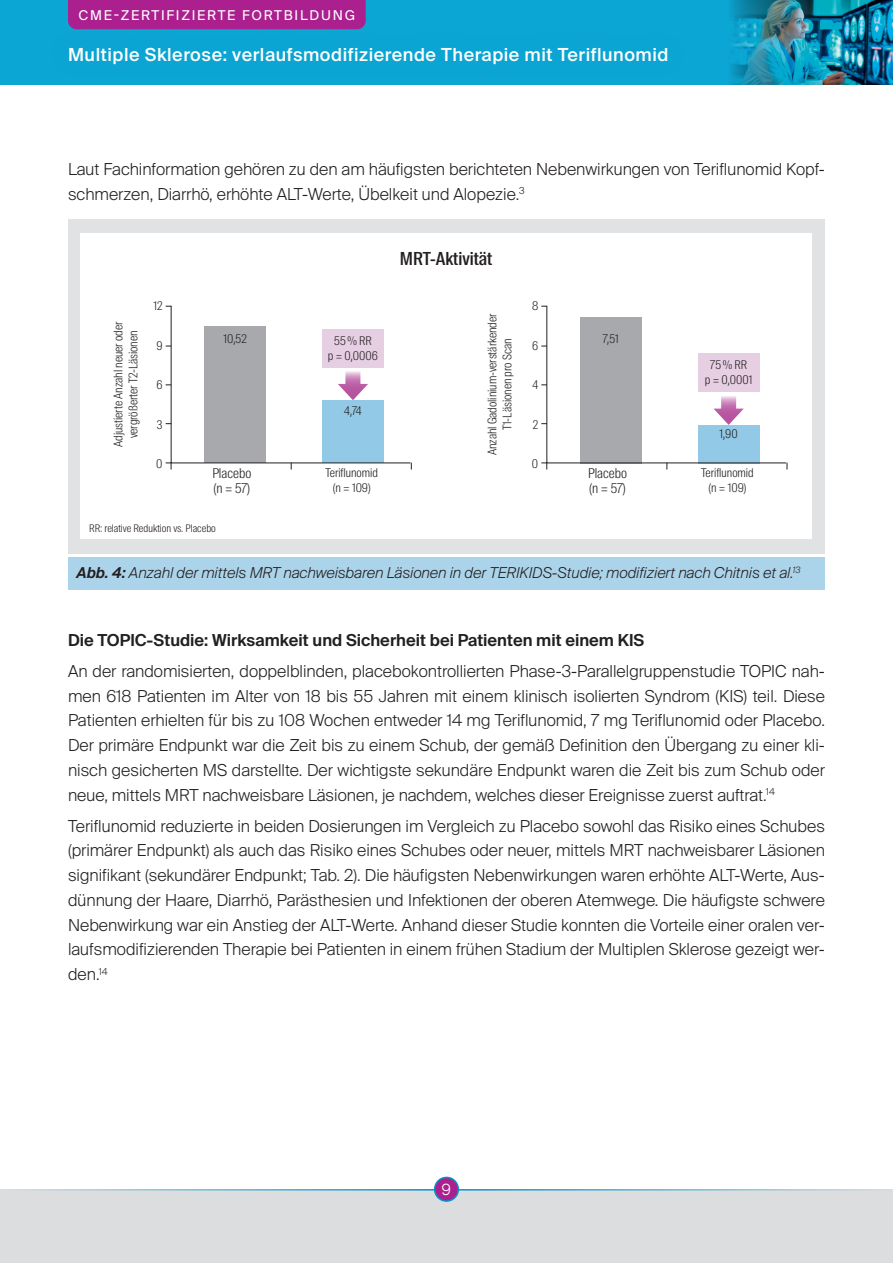
<style>
.page{position:relative;width:893px;height:1263px;background:#fff}
.page>*{position:absolute;margin:0;border:0;box-sizing:border-box;transform-origin:0 0}
.t1{font:500 18px "Suisse Intl";letter-spacing:.03em;color:#fff}
.t2{font:500 18px "Suisse Intl Cond";color:#231f20}
.t3{font:300 16.5px/24.8px "Suisse Intl";color:#231f20;text-align:justify}
.t4{font:600 16.5px "Suisse Intl";color:#231f20}
.t5{font:300 15.45px "Suisse Intl";color:#fff}
.t6{font:italic 300 15px "Suisse Intl";color:#231f20}
.t7{font:13.5px "Suisse Intl";letter-spacing:.13em;color:#fff}
.t8{font:300 13.5px/15px "Suisse Intl Cond";color:#231f20}
.t9{font:300 12px/15px "Suisse Intl Cond";color:#231f20;text-align:center}
.t10{font:300 10.5px "Suisse Intl Cond";color:#231f20}
.s1{font-weight:600}
</style>
<div class="page">
<div style="left:0;top:0;width:893px;height:84px;background:#0ca6d4"></div>
<img style="left:731px;top:0;width:162px;height:84px">
<div style="left:0;top:1189px;width:893px;height:74px;background:#dcdddf"></div>
<div style="left:68px;top:0;width:298px;height:29px;background:#ab208e"></div>
<hr style="left:0;top:1189px;width:893px;height:1px;background:#0094c8">
<div style="left:435px;top:1177px;width:23px;height:24px;background:#ab208e;border-radius:50%"></div>
<div style="left:434px;top:1177px;width:25px;height:25px;border:2px solid #0094c8;border-radius:50%"></div>
<div style="left:68px;top:219px;width:757px;height:334px;background:#e1e2e4"></div>
<div style="left:81px;top:233px;width:731px;height:305px;background:#fff"></div>
<svg style="left:166px;top:305px;width:246px;height:164px"></svg>
<svg style="left:541px;top:305px;width:247px;height:164px"></svg>
<div style="left:68px;top:558px;width:757px;height:32px;background:#abd4ea"></div>
<p class="t7" style="left:79px;top:7px;width:278px">CME-ZERTIFIZIERTE FORTBILDUNG</p>
<p class="t1" style="left:68px;top:44px;width:602px">Multiple Sklerose: verlaufsmodifizierende Therapie mit Teriflunomid</p>
<p class="t3" style="left:68px;top:157px;width:758px">Laut Fachinformation gehören zu den am häufigsten berichteten Nebenwirkungen von Teriflunomid Kopf&shy;schmerzen, Diarrhö, erhöhte ALT-Werte, Übelkeit und Alopezie.<sup>3</sup></p>
<p class="t9" style="left:111px;top:447px;width:127px;rotate:-90deg">Adjustierte Anzahl neuer oder vergrößerter T2-Läsionen</p>
<p class="t9" style="left:154px;top:299px;width:10px">12</p>
<p class="t9" style="left:156px;top:338px;width:8px">9</p>
<p class="t9" style="left:156px;top:378px;width:8px">6</p>
<p class="t9" style="left:157px;top:417px;width:7px">3</p>
<p class="t9" style="left:156px;top:457px;width:8px">0</p>
<p class="t9" style="left:224px;top:331px;width:25px">10,52</p>
<p class="t9" style="left:328px;top:333px;width:52px">55% RR<br>p = 0,0006</p>
<p class="t9" style="left:344px;top:404px;width:19px">4,74</p>
<p class="t8" style="left:212px;top:466px;width:40px">Placebo (n = 57)</p>
<p class="t9" style="left:326px;top:465px;width:54px">Teriflunomid (n = 109)</p>
<p class="t10" style="left:89px;top:522px;width:128px">RR: relative Reduktion vs. Placebo</p>
<p class="t2" style="left:400px;top:248px;width:94px">MRT-Aktivität</p>
<p class="t9" style="left:485px;top:455px;width:143px;rotate:-90deg">Anzahl Gadolinium-verstärkender<br>T1-Läsionen pro Scan</p>
<p class="t9" style="left:532px;top:299px;width:8px">8</p>
<p class="t9" style="left:532px;top:338px;width:8px">6</p>
<p class="t9" style="left:532px;top:378px;width:7px">4</p>
<p class="t9" style="left:533px;top:417px;width:7px">2</p>
<p class="t9" style="left:532px;top:457px;width:8px">0</p>
<p class="t9" style="left:603px;top:331px;width:17px">7,51</p>
<p class="t9" style="left:705px;top:358px;width:49px">75% RR<br>p = 0,0001</p>
<p class="t9" style="left:719px;top:427px;width:20px">1,90</p>
<p class="t8" style="left:588px;top:466px;width:40px">Placebo (n = 57)</p>
<p class="t9" style="left:701px;top:465px;width:54px">Teriflunomid (n = 109)</p>
<p class="t6" style="left:77px;top:564px;width:725px"><span class="s1">Abb. 4:</span> Anzahl der mittels MRT nachweisbaren Läsionen in der TERIKIDS-Studie; modifiziert nach Chitnis et al.<sup>13</sup></p>
<p class="t4" style="left:68px;top:630px;width:578px">Die TOPIC-Studie: Wirksamkeit und Sicherheit bei Patienten mit einem KIS</p>
<p class="t3" style="left:68px;top:659px;width:758px">An der randomisierten, doppelblinden, placebokontrollierten Phase-3-Parallelgruppenstudie TOPIC nah&shy;men 618 Patienten im Alter von 18 bis 55 Jahren mit einem klinisch isolierten Syndrom (KIS) teil. Diese Patienten erhielten für bis zu 108 Wochen entweder 14 mg Teriflunomid, 7 mg Teriflunomid oder Placebo.<br>Der primäre Endpunkt war die Zeit bis zu einem Schub, der gemäß Definition den Übergang zu einer kli&shy;nisch gesicherten MS darstellte. Der wichtigste sekundäre Endpunkt waren die Zeit bis zum Schub oder neue, mittels MRT nachweisbare Läsionen, je nachdem, welches dieser Ereignisse zuerst auftrat.<sup>14</sup></p>
<p class="t3" style="left:68px;top:813px;width:758px">Teriflunomid reduzierte in beiden Dosierungen im Vergleich zu Placebo sowohl das Risiko eines Schubes (primärer Endpunkt) als auch das Risiko eines Schubes oder neuer, mittels MRT nachweisbarer Läsionen signifikant (sekundärer Endpunkt; Tab. 2). Die häufigsten Nebenwirkungen waren erhöhte ALT-Werte, Aus&shy;dünnung der Haare, Diarrhö, Parästhesien und Infektionen der oberen Atemwege. Die häufigste schwere Nebenwirkung war ein Anstieg der ALT-Werte. Anhand dieser Studie konnten die Vorteile einer oralen ver&shy;laufsmodifizierenden Therapie bei Patienten in einem frühen Stadium der Multiplen Sklerose gezeigt wer&shy;den.<sup>14</sup></p>
<p class="t5" style="left:442px;top:1180px;width:11px">9</p>
</div>
